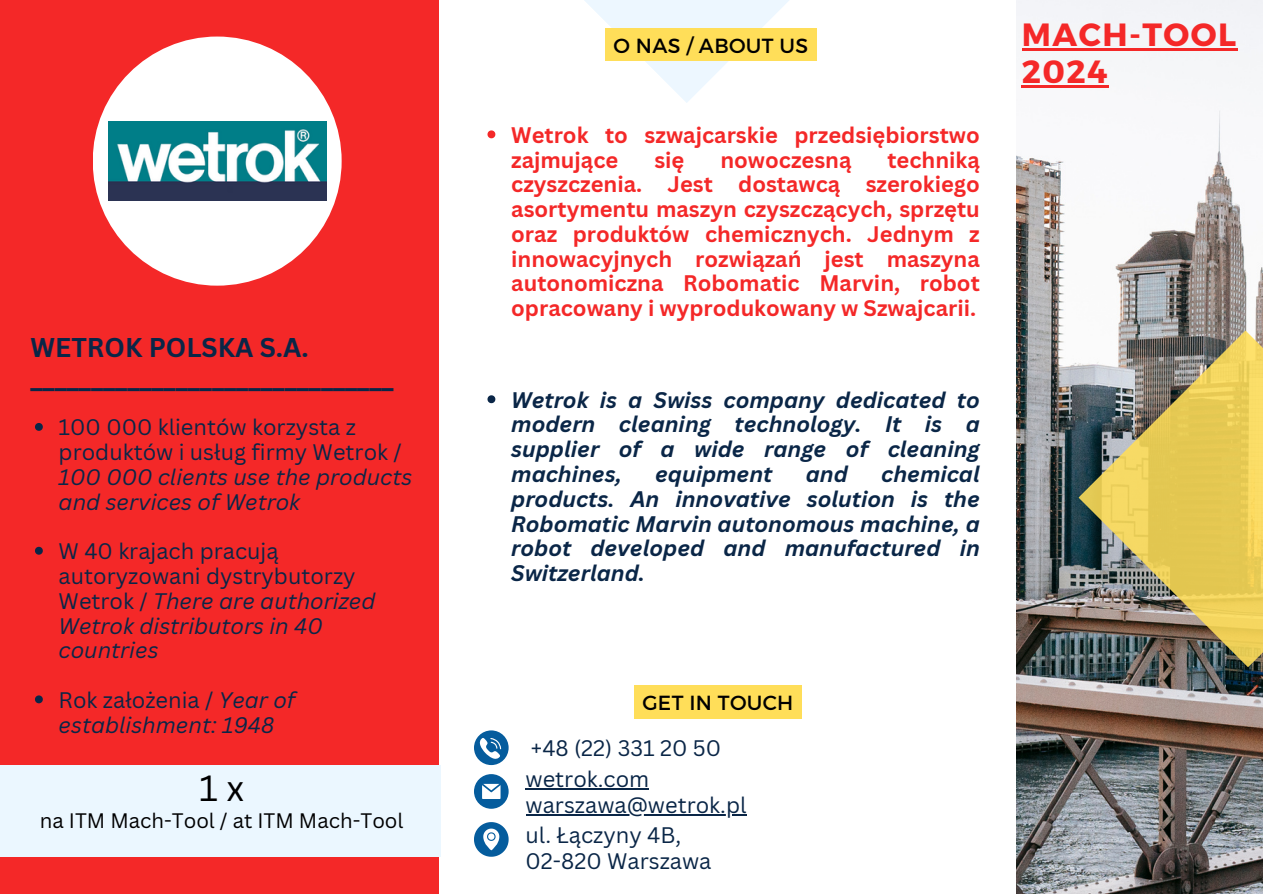
<style>
.page{position:relative;width:1263px;height:894px;background:#fff}
.page>*{position:absolute;margin:0;border:0;box-sizing:border-box;transform-origin:0 0}
.t1{font:35.4px "Canva Sans";color:#000}
.t2{font:700 32.1px/37.2px "Montserrat";letter-spacing:.045em;color:#f42828}
.t3{font:700 26.4px/30.3px "Canva Sans";color:#0a2647}
.t4{font:700 21.9px/24.8px "Canva Sans";color:#f42828}
.t5{font:21.9px/24.8px "Canva Sans";color:#0a2647}
.t6{font:italic 700 21.9px/24.8px "Canva Sans";color:#0a2647;text-align:justify}
.t7{font:italic 21.9px/24.8px "Canva Sans";color:#0a2647}
.t8{font:20.4px "Canva Sans";color:#000}
.t9{font:20.4px "Montserrat";letter-spacing:.015em;color:#000}
.s1{font-style:italic}
.s2{font-style:normal}
</style>
<div class="page">
<div style="left:44px;top:12px;width:395px;height:524px;background:#f42828"></div>
<svg style="left:0;top:81px;width:439px;height:812px"></svg>
<img style="left:1016px;top:0;width:247px;height:893px">
<div style="left:0;top:656px;width:287px;height:237px;background:#f42828"></div>
<img style="left:1078px;top:330px;width:185px;height:337px">
<svg style="left:584px;top:0;width:205px;height:103px"></svg>
<div style="left:93px;top:37px;width:249px;height:248px;background:#fff;border-radius:50%"></div>
<svg style="left:474px;top:730px;width:35px;height:34px"></svg>
<svg style="left:474px;top:774px;width:35px;height:34px"></svg>
<svg style="left:474px;top:822px;width:35px;height:34px"></svg>
<div style="left:0;top:764px;width:440px;height:92px;background:#ebf7ff"></div>
<img style="left:108px;top:122px;width:219px;height:78px">
<hr style="left:1022px;top:48px;width:215px;height:3px;background:#f42828">
<hr style="left:1022px;top:86px;width:87px;height:2px;background:#f42828">
<svg style="left:35px;top:423px;width:8px;height:7px"></svg>
<svg style="left:35px;top:546px;width:8px;height:8px"></svg>
<svg style="left:35px;top:695px;width:8px;height:8px"></svg>
<hr style="left:526px;top:787px;width:123px;height:2px;background:#0a2647">
<hr style="left:526px;top:813px;width:220px;height:1px;background:#0a2647">
<svg style="left:487px;top:130px;width:8px;height:8px"></svg>
<svg style="left:487px;top:395px;width:8px;height:8px"></svg>
<div style="left:634px;top:684px;width:168px;height:34px;background:#ffde59"></div>
<div style="left:605px;top:28px;width:212px;height:33px;background:#ffde59"></div>
<h2 class="t3" style="left:31px;top:331px;width:365px">WETROK POLSKA S.A. ______________________________</h2>
<p class="t5" style="left:59px;top:414px;width:355px">100 000 klientów korzysta z produktów i usług firmy Wetrok /<br><span class="s1">100 000 clients use the products and services of Wetrok</span></p>
<p class="t5" style="left:59px;top:538px;width:318px">W 40 krajach pracują autoryzowani dystrybutorzy<br>Wetrok / <span class="s1">There are authorized<br>Wetrok distributors in 40 countries</span></p>
<p class="t7" style="left:59px;top:686px;width:238px"><span class="s2">Rok założenia /</span> Year of establishment: 1948</p>
<p class="t1" style="left:199px;top:762px;width:47px">1x</p>
<p class="t8" style="left:40px;top:805px;width:365px">na ITM Mach-Tool / at ITM Mach-Tool</p>
<p class="t9" style="left:613px;top:32px;width:196px">O NAS / ABOUT US</p>
<p class="t4" style="left:511px;top:122px;width:470px">Wetrok to szwajcarskie przedsiębiorstwo zajmujące</p>
<p class="t4" style="left:511px;top:147px;width:470px;text-align:justify;text-indent:376px">techniką czyszczenia. Jest dostawcą szerokiego asortymentu maszyn czyszczących, sprzętu oraz produktów chemicznych. Jednym z innowacyjnych rozwiązań jest maszyna autonomiczna Robomatic Marvin, robot opracowany i wyprodukowany w Szwajcarii.</p>
<p class="t4" style="left:654px;top:147px;width:32px">się</p>
<p class="t4" style="left:720px;top:147px;width:133px">nowoczesną</p>
<p class="t6" style="left:511px;top:386px;width:470px">Wetrok is a Swiss company dedicated to modern cleaning technology. It is a supplier of a wide range of cleaning machines,</p>
<p class="t6" style="left:511px;top:461px;width:470px;text-indent:370px">chemical products. An innovative solution is the Robomatic Marvin autonomous machine, a robot developed and manufactured in Switzerland.</p>
<p class="t6" style="left:655px;top:461px;width:119px">equipment</p>
<p class="t6" style="left:806px;top:461px;width:44px">and</p>
<p class="t2" style="left:1022px;top:15px;width:216px">MACH-TOOL<br>2024</p>
<p class="t9" style="left:642px;top:689px;width:153px">GET IN TOUCH</p>
<p class="t5" style="left:531px;top:735px;width:192px">+48 (22) 331 20 50</p>
<h3 class="t5" style="left:526px;top:765px;width:125px">wetrok.com</h3>
<p class="t5" style="left:526px;top:791px;width:222px">warszawa@wetrok.pl</p>
<p class="t5" style="left:526px;top:822px;width:157px">ul. Łączyny 4B,</p>
<p class="t5" style="left:526px;top:848px;width:187px">02-820 Warszawa</p>
</div>
